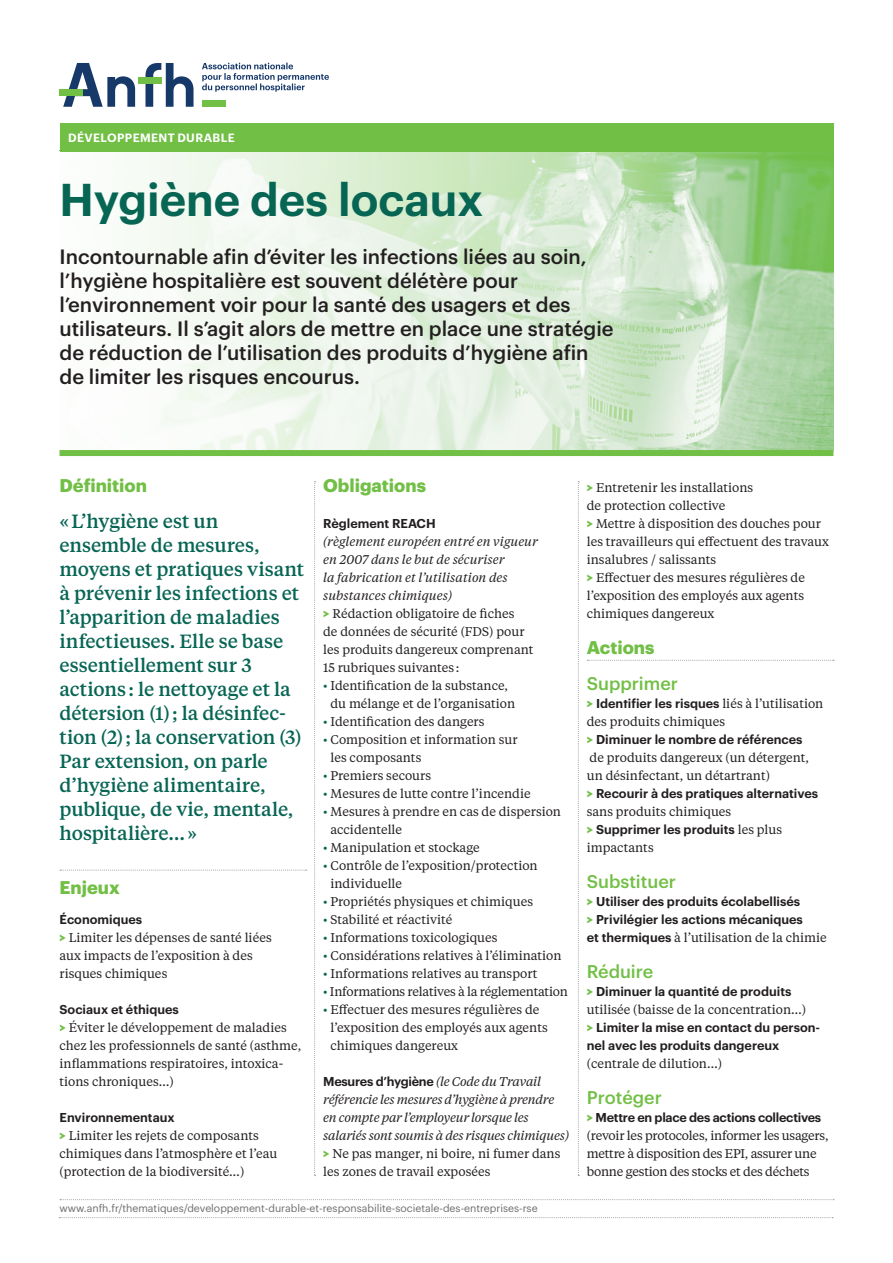
<style>
.page{position:relative;width:893px;height:1263px;background:#fff}
.page>*{position:absolute;margin:0;border:0;box-sizing:border-box;transform-origin:0 0}
.t1{font:600 45px "Graphik";color:#076554}
.t2{font:500 20.25px/24px "Graphik";color:#231f20}
.t3{font:500 19.05px/24px "Tiempos Text";letter-spacing:-.01em;color:#076554}
.t4{font:700 18px "Graphik";color:#71bf44}
.t5{font:500 18px "Graphik";color:#71bf44}
.t6{font:12.6px/18px "Tiempos Text";color:#231f20}
.t7{font:italic 12.6px/18px "Tiempos Text";letter-spacing:-.01em;color:#231f20}
.t8{font:600 12.6px/18px "Graphik";color:#231f20}
.t9{font:12.6px/18px "Tiempos Text";letter-spacing:-.02em;color:#231f20}
.t10{font:600 12.6px "Graphik";letter-spacing:-.02em;color:#231f20}
.t11{font:600 11.7px "Graphik";letter-spacing:.035em;color:#fff}
.t12{font:10.5px "Graphik";color:#6c6d70}
.s1{font-family:"Graphik";font-weight:900;color:#71bf44}
.s2{font-family:"Graphik";font-weight:900;font-style:normal;color:#71bf44}
.s3{font-style:normal}
.s4{color:#076554}
.s5{font-family:"Tiempos Text";font-weight:400;font-style:italic}
.s6{font-weight:900;color:#71bf44}
.s7{font-family:"Tiempos Text";font-weight:400}
.s8{font-family:"Graphik";font-weight:600}
</style>
<div class="page">
<img style="left:60px;top:151px;width:773px;height:299px">
<div style="left:60px;top:123px;width:773px;height:28px;background:#71bf44"></div>
<svg style="left:63px;top:63px;width:72px;height:44px"></svg>
<svg style="left:145px;top:63px;width:49px;height:44px"></svg>
<div style="left:138px;top:77px;width:23px;height:7px;background:#71bf44"></div>
<div style="left:202px;top:100px;width:23px;height:7px;background:#71bf44"></div>
<div style="left:60px;top:89px;width:23px;height:7px;background:#71bf44"></div>
<svg style="left:202px;top:63px;width:127px;height:29px"></svg>
<div style="left:60px;top:450px;width:773px;height:6px;background:#71bf44"></div>
<svg style="left:60px;top:870px;width:247px;height:1px"></svg>
<svg style="left:587px;top:660px;width:247px;height:1px"></svg>
<svg style="left:314px;top:481px;width:2px;height:695px"></svg>
<svg style="left:578px;top:481px;width:1px;height:695px"></svg>
<svg style="left:60px;top:1199px;width:774px;height:1px"></svg>
<svg style="left:59px;top:1217px;width:774px;height:1px"></svg>
<p class="t11" style="left:68px;top:129px;width:168px">DÉVELOPPEMENT DURABLE</p>
<h1 class="t1" style="left:60px;top:165px;width:425px">Hygiène des locaux</h1>
<p class="t2" style="left:60px;top:243px;width:556px">Incontournable afin d’éviter les infections liées au soin, l’hygiène hospitalière est souvent délétère pour l’environnement voir pour la santé des usagers et des utilisateurs. Il s’agit alors de mettre en place une stratégie de réduction de l’utilisation des produits d’hygiène afin de limiter les risques encourus.</p>
<h3 class="t4" style="left:60px;top:472px;width:89px">Définition</h3>
<p class="t3" style="left:60px;top:508px;width:246px">«L’hygiène est un ensemble de mesures, moyens et pratiques visant à prévenir les infections et l’apparition de maladies infectieuses. Elle se base essentiellement sur 3 actions : le nettoyage et la détersion (1); la désinfec&shy;tion (2); la conservation (3)<br>Par extension, on parle d’hygiène alimentaire, publique, de vie, mentale, hospitalière…»</p>
<h3 class="t4" style="left:60px;top:874px;width:62px">Enjeux</h3>
<p class="t8" style="left:60px;top:909px;width:84px">Économiques</p>
<p class="t6" style="left:60px;top:928px;width:214px"><span class="s1">&gt;</span> Limiter les dépenses de santé liées aux impacts de l’exposition à des risques chimiques</p>
<p class="t8" style="left:60px;top:999px;width:121px">Sociaux et éthiques</p>
<p class="t6" style="left:60px;top:1018px;width:243px"><span class="s1">&gt;</span> Éviter le développement de maladies chez les professionnels de santé (asthme, inflammations respiratoires, intoxica&shy;tions chroniques…)</p>
<p class="t8" style="left:60px;top:1107px;width:117px">Environnementaux</p>
<p class="t6" style="left:60px;top:1126px;width:219px"><span class="s1">&gt;</span> Limiter les rejets de composants chimiques dans l’atmosphère et l’eau (protection de la biodiversité…)</p>
<h3 class="t4" style="left:323px;top:472px;width:104px">Obligations</h3>
<p class="t8" style="left:323px;top:513px;width:114px">Règlement REACH</p>
<p class="t7" style="left:323px;top:532px;width:216px">(règlement européen entré en vigueur en 2007 dans le but de sécuriser<br>la fabrication et l’utilisation des substances chimiques)<br><span class="s2">&gt;</span> <span class="s3">Rédaction obligatoire de fiches<br>de données de sécurité (FDS) pour les produits dangereux comprenant<br>15 rubriques suivantes :</span></p>
<p class="t6" style="left:323px;top:676px;width:194px;text-align:center"><span class="s4">•</span> Identification de la substance, du mélange et de l’organisation</p>
<p class="t6" style="left:323px;top:712px;width:163px"><span class="s4">•</span> Identification des dangers</p>
<p class="t6" style="left:330px;top:730px;width:189px;text-indent:-7px"><span class="s4">•</span> Composition et information sur les composants</p>
<p class="t6" style="left:323px;top:766px;width:109px"><span class="s4">•</span> Premiers secours</p>
<p class="t6" style="left:323px;top:784px;width:209px"><span class="s4">•</span> Mesures de lutte contre l’incendie</p>
<p class="t6" style="left:330px;top:802px;width:232px;text-indent:-7px"><span class="s4">•</span> Mesures à prendre en cas de dispersion accidentelle</p>
<p class="t6" style="left:323px;top:838px;width:158px"><span class="s4">•</span> Manipulation et stockage</p>
<p class="t6" style="left:330px;top:856px;width:209px;text-indent:-7px"><span class="s4">•</span> Contrôle de l’exposition/protection individuelle</p>
<p class="t6" style="left:323px;top:892px;width:211px"><span class="s4">•</span> Propriétés physiques et chimiques</p>
<p class="t6" style="left:323px;top:910px;width:131px"><span class="s4">•</span> Stabilité et réactivité</p>
<p class="t6" style="left:323px;top:928px;width:176px"><span class="s4">•</span> Informations toxicologiques</p>
<p class="t6" style="left:323px;top:946px;width:240px"><span class="s4">•</span> Considérations relatives à l’élimination</p>
<p class="t6" style="left:323px;top:964px;width:216px"><span class="s4">•</span> Informations relatives au transport</p>
<p class="t9" style="left:323px;top:982px;width:246px"><span class="s4">•</span> Informations relatives à la réglementation</p>
<p class="t6" style="left:330px;top:1000px;width:219px;text-indent:-7px"><span class="s4">•</span> Effectuer des mesures régulières de l’exposition des employés aux agents chimiques dangereux</p>
<p class="t10" style="left:323px;top:1072px;width:219px">Mesures d’hygiène <span class="s5">(le Code du Travail</span></p>
<p class="t7" style="left:323px;top:1090px;width:247px">référencie les mesures d’hygiène à prendre en compte par l’employeur lorsque les salariés sont soumis à des risques chimiques) <span class="s2">&gt;</span> <span class="s3">Ne pas manger, ni boire, ni fumer dans les zones de travail exposées</span></p>
<p class="t12" style="left:60px;top:1200px;width:480px">www.anfh.fr/thematiques/developpement-durable-et-responsabilite-societale-des-entreprises-rse</p>
<p class="t6" style="left:587px;top:478px;width:244px"><span class="s1">&gt;</span> Entretenir les installations<br>de protection collective<br><span class="s1">&gt;</span> Mettre à disposition des douches pour les travailleurs qui effectuent des travaux insalubres / salissants<br><span class="s1">&gt;</span> Effectuer des mesures régulières de l’exposition des employés aux agents chimiques dangereux</p>
<h3 class="t4" style="left:587px;top:634px;width:69px">Actions</h3>
<h3 class="t5" style="left:587px;top:670px;width:93px">Supprimer</h3>
<p class="t8" style="left:587px;top:693px;width:238px"><span class="s6">&gt;</span> Identifier les risques <span class="s7">liés à l’utilisation</span></p>
<p class="t6" style="left:587px;top:712px;width:140px">des produits chimiques</p>
<p class="t8" style="left:587px;top:729px;width:217px"><span class="s6">&gt;</span> Diminuer le nombre de références</p>
<p class="t6" style="left:587px;top:748px;width:224px">de produits dangereux (un détergent, un désinfectant, un détartrant)</p>
<p class="t8" style="left:587px;top:783px;width:233px"><span class="s6">&gt;</span> Recourir à des pratiques alternatives</p>
<p class="t6" style="left:587px;top:802px;width:146px">sans produits chimiques</p>
<p class="t8" style="left:587px;top:819px;width:197px"><span class="s6">&gt;</span> Supprimer les produits <span class="s7">les plus</span></p>
<p class="t6" style="left:587px;top:838px;width:68px">impactants</p>
<h3 class="t5" style="left:587px;top:868px;width:91px">Substituer</h3>
<p class="t8" style="left:587px;top:891px;width:218px"><span class="s6">&gt;</span> Utiliser des produits écolabellisés <span class="s6">&gt;</span> Privilégier les actions mécaniques</p>
<p class="t6" style="left:587px;top:928px;width:241px"><span class="s8">et thermiques</span> à l’utilisation de la chimie</p>
<h3 class="t5" style="left:587px;top:958px;width:68px">Réduire</h3>
<p class="t8" style="left:587px;top:981px;width:206px"><span class="s6">&gt;</span> Diminuer la quantité de produits</p>
<p class="t6" style="left:587px;top:1000px;width:221px">utilisée (baisse de la concentration…)</p>
<p class="t8" style="left:587px;top:1017px;width:235px"><span class="s6">&gt;</span> Limiter la mise en contact du person&shy;nel avec les produits dangereux</p>
<p class="t6" style="left:587px;top:1054px;width:137px">(centrale de dilution…)</p>
<h3 class="t5" style="left:587px;top:1084px;width:76px">Protéger</h3>
<p class="t10" style="left:587px;top:1108px;width:236px"><span class="s6">&gt;</span> Mettre en place des actions collectives</p>
<p class="t9" style="left:587px;top:1126px;width:243px">(revoir les protocoles, informer les usagers, mettre à disposition des EPI, assurer une bonne gestion des stocks et des déchets</p>
</div>
